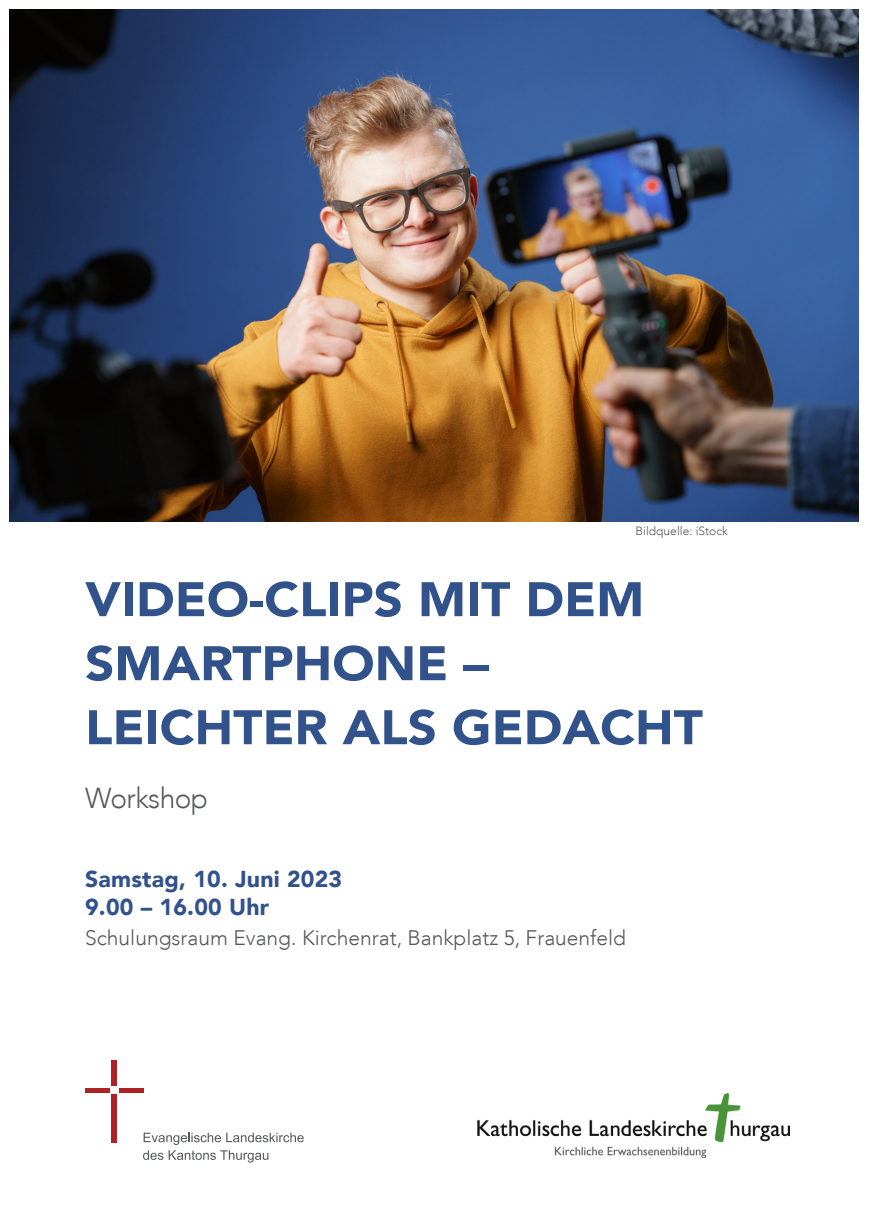
<style>
.page{position:relative;width:874px;height:1225px;background:#fff}
.page>*{position:absolute;margin:0;border:0;box-sizing:border-box;transform-origin:0 0}
.Kurstitel{font:900 48px/64px "Avenir LT";color:#32528b;scale:1.06 1}
.Kurs-Untertitel{font:300 28.8px "Avenir LT";letter-spacing:-.02em;color:#57585a}
.Absatzformat_Datum{font:900 23px/27.6px "Avenir LT";letter-spacing:.01em;color:#32528b}
.Absatzformat_Ort{font:300 21px "Avenir LT";color:#57585a}
.Absatzformat_Informa{font:300 12px "Avenir LT";color:#57585a}
</style>
<div class="page">
<img style="left:477px;top:1093px;width:312px;height:64px">
<div style="left:112px;top:1094px;width:5px;height:48px;background:#ae2226"></div>
<div style="left:112px;top:1060px;width:5px;height:26px;background:#ae2226"></div>
<div style="left:119px;top:1087px;width:24px;height:5px;background:#ae2226"></div>
<div style="left:85px;top:1087px;width:25px;height:5px;background:#ae2226"></div>
<svg style="left:143px;top:1132px;width:160px;height:30px"></svg>
<img style="left:10px;top:10px;width:847px;height:512px">
<p class="Absatzformat_Informa" style="left:635px;top:524px;width:94px">Bildquelle: iStock</p>
<p class="Kurstitel" style="left:85px;top:567px;width:584px">VIDEO-CLIPS MIT DEM<br>SMARTPHONE –<br>LEICHTER ALS GEDACHT</p>
<p class="Kurs-Untertitel" style="left:85px;top:781px;width:124px">Workshop</p>
<p class="Absatzformat_Datum" style="left:85px;top:865px;width:258px">Samstag, 10. Juni 2023<br>9.00 – 16.00 Uhr</p>
<p class="Absatzformat_Ort" style="left:85px;top:925px;width:542px">Schulungsraum Evang. Kirchenrat, Bankplatz 5, Frauenfeld</p>
</div>
